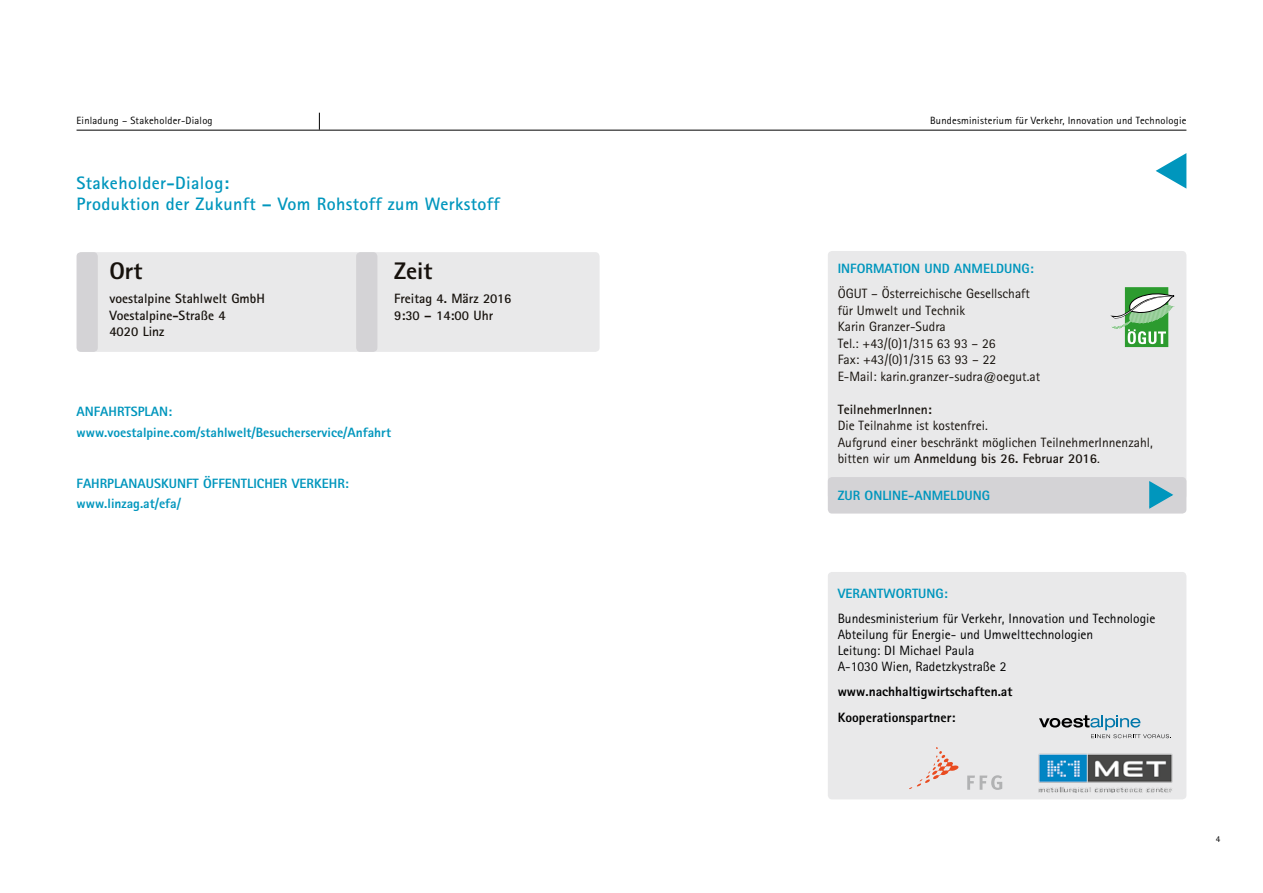
<style>
.page{position:relative;width:1263px;height:893px;background:#fff}
.page>*{position:absolute;margin:0;border:0;box-sizing:border-box;transform-origin:0 0}
.t1{font:800 24px "Rotis Sans Serif";color:#16110c}
.t2{font:700 18px/21.6px "Rotis Sans Serif";letter-spacing:.02em;color:#0096bd}
.t3{font:13.5px/16.5px "Rotis Sans Serif";color:#16110c}
.t4{font:800 13.5px/20.7px "Rotis Sans Serif";color:#0096bd}
.t5{font:13.5px/16.2px "Rotis Sans Serif";color:#000}
.t6{font:700 13.5px/16.5px "Rotis Sans Serif";color:#16110c}
.t7{font:800 13.5px/25.2px "Rotis Sans Serif";color:#000}
.t8{font:10.5px "Rotis Sans Serif";letter-spacing:.02em;color:#000}
.t9{font:9px "Rotis Sans Serif";color:#000}
.s1{font-weight:700}
</style>
<div class="page">
<hr style="left:77px;top:130px;width:1109px;height:1px;background:#000">
<svg style="left:319px;top:113px;width:1px;height:17px"></svg>
<div style="left:79px;top:252px;width:521px;height:100px;background:#e9e9ea;border-radius:4px"></div>
<div style="left:77px;top:252px;width:21px;height:100px;background:#d4d3d6;border-radius:4px"></div>
<div style="left:356px;top:252px;width:21px;height:100px;background:#d4d3d6;border-radius:4px"></div>
<svg style="left:1156px;top:153px;width:30px;height:36px"></svg>
<div style="left:828px;top:572px;width:358px;height:227px;background:#e9e9ea;border-radius:4px"></div>
<div style="left:828px;top:251px;width:358px;height:249px;background:#e9e9ea;border-radius:4px"></div>
<div style="left:828px;top:477px;width:358px;height:37px;background:#d4d3d6;border-radius:4px"></div>
<svg style="left:1149px;top:481px;width:25px;height:28px"></svg>
<svg style="left:1110px;top:287px;width:65px;height:60px"></svg>
<svg style="left:967px;top:775px;width:35px;height:15px"></svg>
<svg style="left:909px;top:747px;width:50px;height:42px"></svg>
<img style="left:1038px;top:753px;width:135px;height:39px">
<svg style="left:1039px;top:715px;width:132px;height:23px"></svg>
<p class="t8" style="left:77px;top:115px;width:138px">Einladung – Stakeholder-Dialog</p>
<p class="t8" style="left:930px;top:115px;width:258px">Bundesministerium für Verkehr, Innovation und Technologie</p>
<h2 class="t2" style="left:77px;top:171px;width:425px">Stakeholder-Dialog:<br>Produktion der Zukunft – Vom Rohstoff zum Werkstoff</h2>
<h1 class="t1" style="left:109px;top:256px;width:34px">Ort</h1>
<p class="t6" style="left:109px;top:290px;width:157px">voestalpine Stahlwelt GmbH<br>Voestalpine-Straße 4<br>4020 Linz</p>
<h1 class="t1" style="left:394px;top:256px;width:40px">Zeit</h1>
<p class="t6" style="left:394px;top:290px;width:119px">Freitag 4. März 2016<br>9:30 – 14:00 Uhr</p>
<p class="t4" style="left:77px;top:401px;width:316px">Anfahrtsplan: www.voestalpine.com/stahlwelt/Besucherservice/Anfahrt</p>
<p class="t4" style="left:77px;top:472px;width:109px">Fahrplanauskunft</p>
<p class="t4" style="left:203px;top:472px;width:147px">öffentlicher Verkehr :</p>
<p class="t4" style="left:77px;top:493px;width:106px">www.linzag.at/efa/</p>
<p class="t4" style="left:838px;top:258px;width:13px">Inform</p>
<p class="t4" style="left:884px;top:258px;width:16px">ation</p>
<p class="t4" style="left:925px;top:258px;width:40px">und Anm</p>
<p class="t4" style="left:983px;top:258px;width:52px">eldung:</p>
<p class="t3" style="left:838px;top:285px;width:204px">ÖGUT – Österreichische Gesellschaft für Umwelt und Technik<br>Karin Granzer-Sudra<br>Tel.: +43/(0)1/315 63 93 – 26<br>Fax: +43/(0)1/315 63 93 – 22<br>E-Mail: karin.granzer-sudra@oegut.at</p>
<p class="t6" style="left:838px;top:401px;width:96px">TeilnehmerInnen:</p>
<p class="t3" style="left:838px;top:417px;width:317px">Die Teilnahme ist kostenfrei.<br>Aufgrund einer beschränkt möglichen TeilnehmerInnenzahl, bitten wir um <span class="s1">Anmeldung bis 26. Februar 2016</span>.</p>
<p class="t4" style="left:838px;top:484px;width:154px">zur on lin e-anm eldung</p>
<p class="t4" style="left:838px;top:583px;width:40px">Verantwort</p>
<p class="t4" style="left:918px;top:583px;width:31px">ung:</p>
<p class="t5" style="left:838px;top:610px;width:319px">Bundesministerium für Verkehr, Innovation und Technologie Abteilung für Energie- und Umwelttechnologien<br>Leitung: DI Michael Paula<br>A-1030 Wien, Radetzkystraße 2</p>
<p class="t7" style="left:838px;top:679px;width:176px">www.nachhaltigwirtschaften.at<br>Kooperationspartner:</p>
<p class="t9" style="left:1216px;top:834px;width:6px">4</p>
</div>
